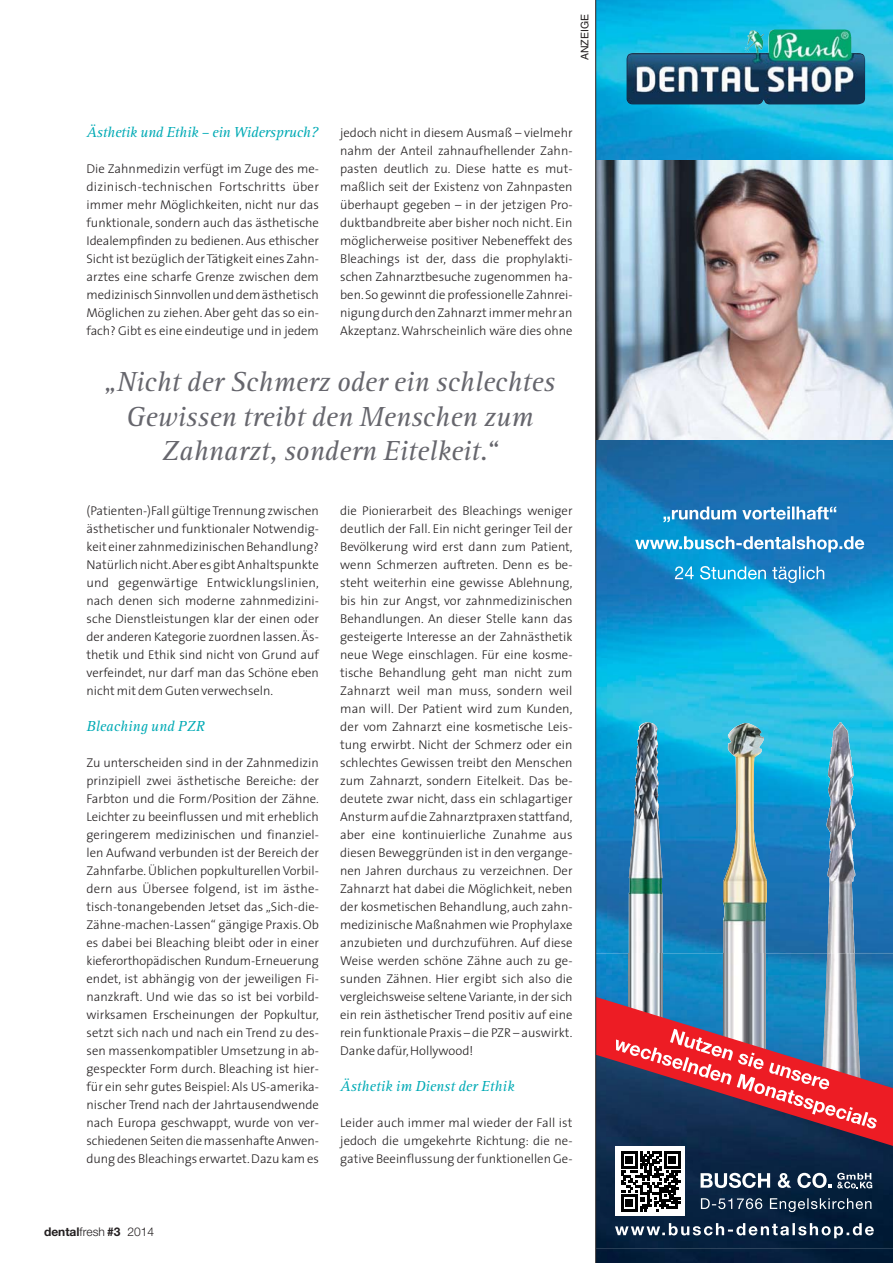
<style>
.page{position:relative;width:893px;height:1263px;background:#fff}
.page>*{position:absolute;margin:0;border:0;box-sizing:border-box;transform-origin:0 0}
.t1{font:italic 28.5px/34.5px "Rotis Serif";color:#66666d;text-align:center}
.t2{font:italic 15px "Rotis Serif";color:#00aab5}
.t3{font:300 12.75px/18px "The Sans";color:#231f20;text-align:justify}
.t4{font:300 12px "Helvetica Neue";color:#231f20}
.t5{font:10.5px "Helvetica";color:#231f20}
.s1{font-weight:700}
</style>
<div class="page">
<img style="left:595px;top:0;width:298px;height:1263px">
<p class="t5" style="left:581px;top:60px;width:48px;rotate:-90deg">ANZEIGE</p>
<p class="t2" style="left:87px;top:126px;width:233px">Ästhetik und Ethik – ein Widerspruch?</p>
<p class="t3" style="left:87px;top:161px;width:234px">Die Zahnmedizin verfügt im Zuge des me - dizinisch-technischen Fortschritts über immer mehr Möglichkeiten, nicht nur das funk tionale, sondern auch das ästhetische Idealempfinden zu bedienen. Aus ethischer Sicht ist bezüglich der Tätigkeit eines Zahn - arztes eine scharfe Grenze zwischen dem medizinisch Sinnvollen und dem ästhetisch Möglichen zu ziehen. Aber geht das so ein&shy;fach? Gibt es eine eindeutige und in jedem</p>
<p class="t3" style="left:340px;top:125px;width:234px">jedoch nicht in diesem Ausmaß – vielmehr nahm der Anteil zahnaufhellender Zahn - pas ten deutlich zu. Diese hatte es mut - maßlich seit der Existenz von Zahnpasten überhaupt gegeben – in der jetzigen Pro - dukt bandbreite aber bisher noch nicht. Ein möglicherweise positiver Nebeneffekt des Blea chings ist der, dass die prophylakti&shy;schen Zahnarztbesuche zugenommen ha&shy;ben. So gewinnt die professionelle Zahnrei - nigung durch den Zahnarzt immer mehr an Akzeptanz. Wahrscheinlich wäre dies ohne</p>
<h1 class="t1" style="left:104px;top:367px;width:452px">„Nicht der Schmerz oder ein schlechtes<br>Gewissen treibt den Menschen zum<br>Zahnarzt, sondern Eitelkeit.“</h1>
<p class="t3" style="left:87px;top:503px;width:234px">(Patienten-)Fall gültige Trennung zwischen ästhetischer und funktionaler Notwen dig - keit einer zahnmedizinischen Behandlung?<br>Natürlich nicht. Aber es gibt Anhaltspunkte und gegenwärtige Entwicklungslinien, nach denen sich moderne zahnmedizini&shy;sche Dienstleistungen klar der einen oder der anderen Kategorie zuordnen lassen. Äs&shy;thetik und Ethik sind nicht von Grund auf verfeindet, nur darf man das Schöne eben nicht mit dem Guten verwechseln.</p>
<p class="t2" style="left:87px;top:720px;width:120px">Bleaching und PZR</p>
<p class="t3" style="left:87px;top:755px;width:234px">Zu unterscheiden sind in der Zahnmedizin prinzipiell zwei ästhetische Bereiche: der Farbton und die Form/Position der Zähne.<br>Leichter zu beeinflussen und mit erheblich geringerem medizinischen und finanziel&shy;len Aufwand verbunden ist der Bereich der Zahnfarbe. Üblichen popkulturellen Vorbil - dern aus Übersee folgend, ist im ästhe&shy;tisch-tonangebenden Jetset das „Sich-die-Zähne-machen-Lassen“ gängige Praxis. Ob es dabei bei Bleaching bleibt oder in einer kieferorthopädischen Rundum-Erneue rung endet, ist abhängig von der jeweiligen Fi - nanzkraft. Und wie das so ist bei vorbild&shy;wirksamen Erscheinungen der Popkultur, setzt sich nach und nach ein Trend zu des&shy;sen massenkompatibler Umsetzung in ab&shy;gespeckter Form durch. Bleaching ist hier&shy;für ein sehr gutes Beispiel: Als US-amerika&shy;nischer Trend nach der Jahrtausendwende nach Europa geschwappt, wurde von ver&shy;schiedenen Seiten die massenhafte An wen - dung des Bleachings erwartet. Dazu kam es</p>
<p class="t3" style="left:340px;top:503px;width:234px">die Pionierarbeit des Bleachings weniger deutlich der Fall. Ein nicht geringer Teil der Bevölkerung wird erst dann zum Patient, wenn Schmerzen auftreten. Denn es be&shy;steht weiterhin eine gewisse Ablehnung, bis hin zur Angst, vor zahnmedizinischen Be handlungen. An dieser Stelle kann das gesteigerte Interesse an der Zahnästhetik neue Wege einschlagen. Für eine kosme - tische Behandlung geht man nicht zum Zahnarzt weil man muss, sondern weil man will. Der Patient wird zum Kunden, der vom Zahnarzt eine kosmetische Leis - tung erwirbt. Nicht der Schmerz oder ein schlech tes Gewissen treibt den Menschen zum Zahnarzt, sondern Eitelkeit. Das be - deutete zwar nicht, dass ein schlagartiger Ansturm auf die Zahnarztpraxen stattfand, aber eine kontinuierliche Zunahme aus diesen Beweggründen ist in den vergange&shy;nen Jahren durchaus zu verzeichnen. Der Zahnarzt hat dabei die Möglichkeit, neben der kosmetischen Behandlung, auch zahn&shy;medizinische Maßnahmen wie Prophylaxe anzubieten und durchzuführen. Auf diese Weise werden schöne Zähne auch zu ge&shy;sunden Zähnen. Hier ergibt sich also die vergleichsweise seltene Variante, in der sich ein rein ästhetischer Trend positiv auf eine rein funktionale Praxis – die PZR – auswirkt.<br>Danke dafür, Hollywood!</p>
<p class="t2" style="left:340px;top:1080px;width:176px">Ästhetik im Dienst der Ethik</p>
<p class="t3" style="left:340px;top:1115px;width:234px">Leider auch immer mal wieder der Fall ist jedoch die umgekehrte Richtung: die ne - gative Beeinflussung der funktionellen Ge -</p>
<p class="t4" style="left:44px;top:1225px;width:112px"><span class="s1">dental</span>fresh <span class="s1">#3</span> 2014</p>
</div>
